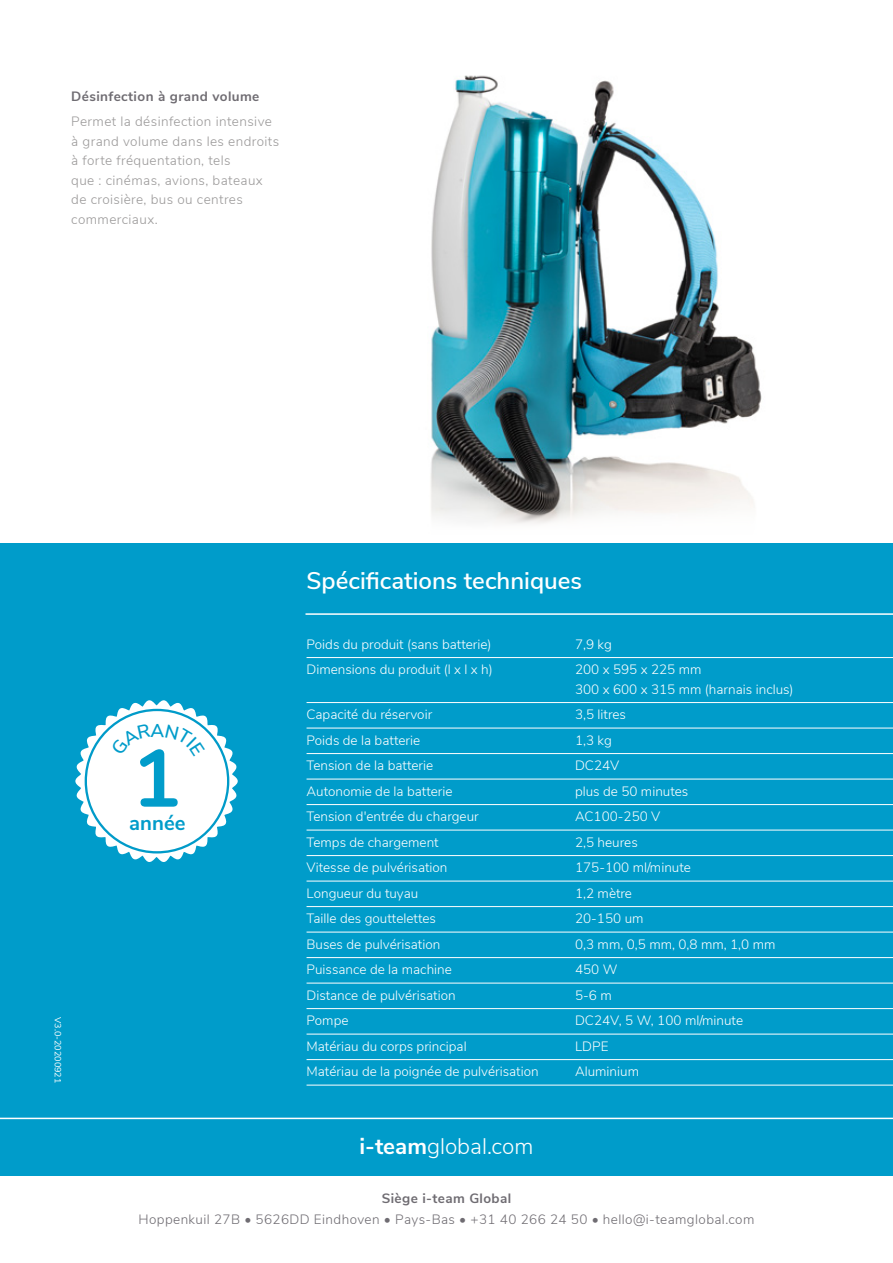
<style>
.page{position:relative;width:893px;height:1263px;background:#fff}
.page>*{position:absolute;margin:0;border:0;box-sizing:border-box;transform-origin:0 0}
.t1{font:700 80.85px "Nunito";color:#019cca}
.t2{font:600 24px "Nunito Sans";color:#fff}
.t3{font:300 22.5px "Nunito Sans";color:#fff}
.t4{font:700 20.25px "Nunito Sans";color:#019cca}
.t5{font:300 13.5px/19.5px "Nunito Sans";color:#fff}
.t6{font:300 13.5px/19.5px "Nunito Sans";letter-spacing:.03em;color:#9b9999}
.t7{font:300 13.5px "Nunito Sans";letter-spacing:.03em;color:#6f6c72}
.t8{font:700 13.5px "Nunito Sans";letter-spacing:.03em;color:#6f6c72}
.t9{font:9px "Nunito Sans";color:#fff}
.s1{font-weight:700}
</style>
<div class="page">
<div style="left:0;top:543px;width:893px;height:632px;background:#009cca"></div>
<hr style="left:305px;top:613px;width:588px;height:2px;background:#fff">
<hr style="left:307px;top:657px;width:586px;height:1px;background:#fff">
<hr style="left:307px;top:702px;width:586px;height:1px;background:#fff">
<hr style="left:307px;top:728px;width:586px;height:1px;background:#fff">
<hr style="left:307px;top:753px;width:586px;height:1px;background:#fff">
<hr style="left:307px;top:779px;width:586px;height:1px;background:#fff">
<hr style="left:307px;top:804px;width:586px;height:1px;background:#fff">
<hr style="left:307px;top:830px;width:586px;height:1px;background:#fff">
<hr style="left:307px;top:855px;width:586px;height:1px;background:#fff">
<hr style="left:307px;top:881px;width:586px;height:1px;background:#fff">
<hr style="left:307px;top:906px;width:586px;height:1px;background:#fff">
<hr style="left:307px;top:932px;width:586px;height:1px;background:#fff">
<hr style="left:307px;top:957px;width:586px;height:1px;background:#fff">
<hr style="left:307px;top:983px;width:586px;height:1px;background:#fff">
<hr style="left:307px;top:1008px;width:586px;height:1px;background:#fff">
<hr style="left:307px;top:1034px;width:586px;height:1px;background:#fff">
<hr style="left:307px;top:1059px;width:586px;height:1px;background:#fff">
<hr style="left:307px;top:1085px;width:586px;height:1px;background:#fff">
<hr style="left:0;top:1118px;width:893px;height:1px;background:#fff">
<img style="left:430px;top:75px;width:332px;height:449px">
<svg style="left:75px;top:700px;width:163px;height:162px"></svg>
<p class="t8" style="left:71px;top:86px;width:190px">Désinfection à grand volume</p>
<p class="t6" style="left:71px;top:111px;width:209px">Permet la désinfection intensive à grand volume dans les endroits à forte fréquentation, tels<br>que : cinémas, avions, bateaux de croisière, bus ou centres commerciaux.</p>
<p class="t9" style="left:64px;top:1017px;width:68px;rotate:90deg">V3.0-20200921</p>
<h1 class="t1" style="left:132px;top:719px;width:50px">1</h1>
<h3 class="t4" style="left:129px;top:808px;width:58px">année</h3>
<h2 class="t2" style="left:307px;top:563px;width:277px">Spécifications techniques</h2>
<p class="t5" style="left:307px;top:633px;width:186px">Poids du produit (sans batterie)</p>
<p class="t5" style="left:575px;top:633px;width:38px">7,9 kg</p>
<p class="t5" style="left:307px;top:659px;width:188px">Dimensions du produit (l x l x h)</p>
<p class="t5" style="left:575px;top:659px;width:220px">200 x 595 x 225 mm<br>300 x 600 x 315 mm (harnais inclus)</p>
<p class="t5" style="left:307px;top:704px;width:127px">Capacité du réservoir</p>
<p class="t5" style="left:575px;top:704px;width:52px">3,5 litres</p>
<p class="t5" style="left:307px;top:729px;width:115px">Poids de la batterie</p>
<p class="t5" style="left:575px;top:729px;width:38px">1,3 kg</p>
<p class="t5" style="left:307px;top:755px;width:128px">Tension de la batterie</p>
<p class="t5" style="left:575px;top:755px;width:46px">DC24V</p>
<p class="t5" style="left:307px;top:780px;width:148px">Autonomie de la batterie</p>
<p class="t5" style="left:575px;top:780px;width:115px">plus de 50 minutes</p>
<p class="t5" style="left:307px;top:806px;width:174px">Tension d'entrée du chargeur</p>
<p class="t5" style="left:575px;top:806px;width:87px">AC100-250 V</p>
<p class="t5" style="left:307px;top:831px;width:134px">Temps de chargement</p>
<p class="t5" style="left:575px;top:831px;width:64px">2,5 heures</p>
<p class="t5" style="left:307px;top:857px;width:142px">Vitesse de pulvérisation</p>
<p class="t5" style="left:575px;top:857px;width:117px">175-100 ml/minute</p>
<p class="t5" style="left:307px;top:882px;width:113px">Longueur du tuyau</p>
<p class="t5" style="left:575px;top:882px;width:58px">1,2 mètre</p>
<p class="t5" style="left:307px;top:908px;width:131px">Taille des gouttelettes</p>
<p class="t5" style="left:575px;top:908px;width:70px">20-150 um</p>
<p class="t5" style="left:307px;top:933px;width:135px">Buses de pulvérisation</p>
<p class="t5" style="left:575px;top:933px;width:202px">0,3 mm, 0,5 mm, 0,8 mm, 1,0 mm</p>
<p class="t5" style="left:307px;top:959px;width:147px">Puissance de la machine</p>
<p class="t5" style="left:575px;top:959px;width:44px">450 W</p>
<p class="t5" style="left:307px;top:984px;width:151px">Distance de pulvérisation</p>
<p class="t5" style="left:575px;top:984px;width:38px">5-6 m</p>
<p class="t5" style="left:307px;top:1010px;width:43px">Pompe</p>
<p class="t5" style="left:575px;top:1010px;width:170px">DC24V, 5 W, 100 ml/minute</p>
<p class="t5" style="left:307px;top:1035px;width:162px">Matériau du corps principal</p>
<p class="t5" style="left:575px;top:1035px;width:35px">LDPE</p>
<p class="t5" style="left:307px;top:1061px;width:234px">Matériau de la poignée de pulvérisation</p>
<p class="t5" style="left:575px;top:1061px;width:65px">Aluminium</p>
<h3 class="t3" style="left:359px;top:1129px;width:175px"><span class="s1">i-team</span>global.com</h3>
<p class="t8" style="left:382px;top:1189px;width:131px">Siège i-team Global</p>
<p class="t7" style="left:139px;top:1210px;width:617px">Hoppenkuil 27B • 5626DD Eindhoven • Pays-Bas • +31 40 266 24 50 • hello@i-teamglobal.com</p>
</div>
